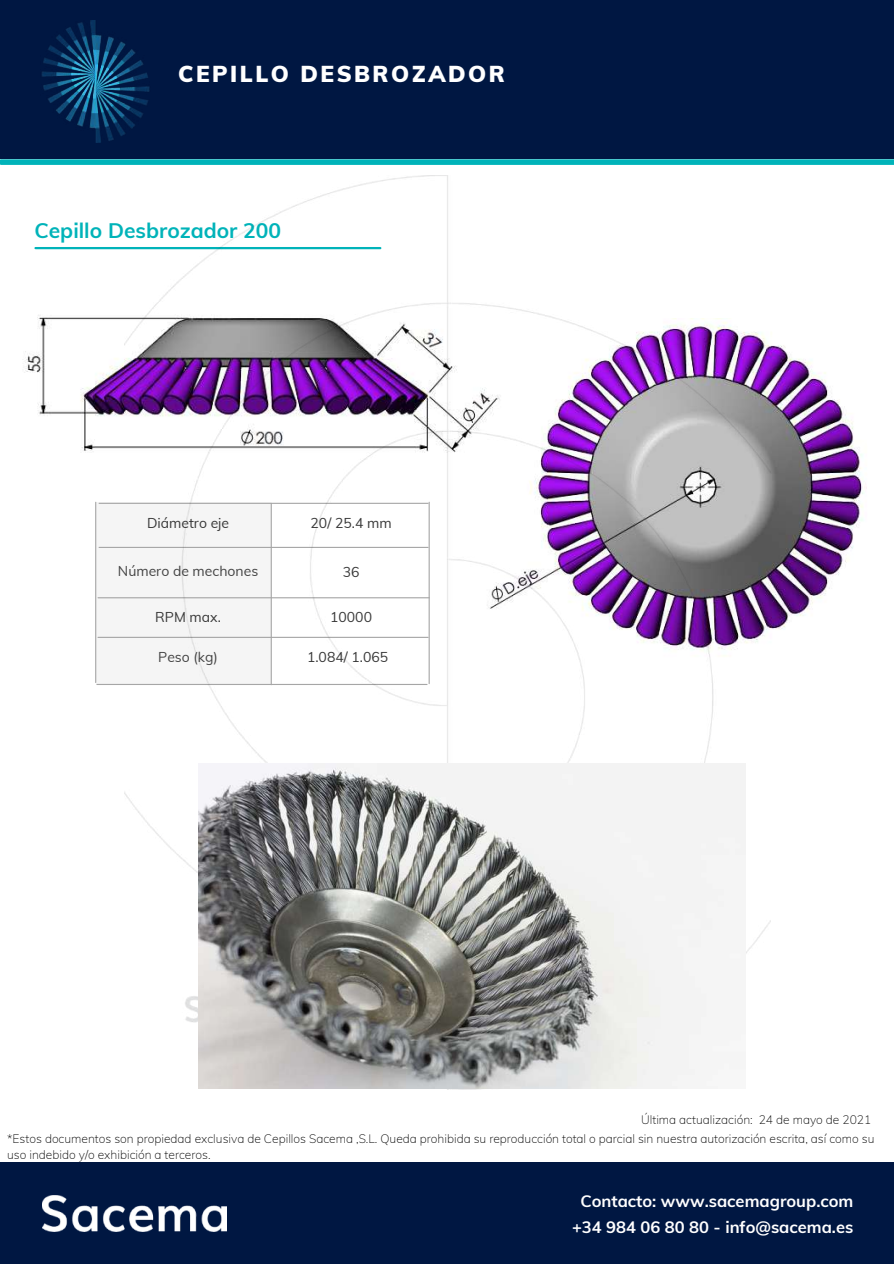
<style>
.page{position:relative;width:894px;height:1264px;background:#fff}
.page>*{position:absolute;margin:0;border:0;box-sizing:border-box;transform-origin:0 0}
.t1{font:900 22.5px "Muli";letter-spacing:.11em;color:#fff}
.t2{font:700 21px "Muli";color:#00b3b9}
.t3{font:700 16.5px/26px "Muli";color:#fff;text-align:center}
.t4{font:13.95px "Muli";color:#383838}
.t5{font:200 12px/16px "Muli";color:#000}
</style>
<div class="page">
<div style="left:0;top:0;width:893px;height:159px;background:#001742"></div>
<img style="left:42px;top:20px;width:108px;height:122px">
<div style="left:1px;top:159px;width:892px;height:6px;background:#00b3b9"></div>
<div style="left:0;top:1162px;width:893px;height:101px;background:#001742"></div>
<img style="left:42px;top:1195px;width:184px;height:36px">
<hr style="left:35px;top:247px;width:345px;height:2px;background:#00b3b9">
<hr style="left:95px;top:502px;width:1px;height:180px;background:#a6a6a6">
<hr style="left:97px;top:684px;width:330px;height:1px;background:#a6a6a6">
<div style="left:97px;top:502px;width:174px;height:182px;background:#f5f5f5"></div>
<img style="left:770px;top:345px;width:97px;height:284px">
<img style="left:24px;top:315px;width:100px;height:136px">
<img style="left:124px;top:176px;width:646px;height:913px">
<img style="left:198px;top:763px;width:546px;height:325px">
<h1 class="t1" style="left:178px;top:60px;width:328px">CEPILLO DESBROZADOR</h1>
<h2 class="t2" style="left:34px;top:216px;width:248px">Cepillo Desbrozador 200</h2>
<p class="t4" style="left:147px;top:514px;width:84px">Diámetro eje</p>
<p class="t4" style="left:310px;top:514px;width:82px">20/ 25.4 mm</p>
<p class="t4" style="left:118px;top:562px;width:142px">Número de mechones</p>
<p class="t4" style="left:342px;top:563px;width:18px">36</p>
<p class="t4" style="left:155px;top:607px;width:67px">RPM max.</p>
<p class="t4" style="left:330px;top:607px;width:43px">10000</p>
<p class="t4" style="left:158px;top:648px;width:61px">Peso (kg)</p>
<p class="t4" style="left:307px;top:648px;width:83px">1.084/ 1.065</p>
<p class="t5" style="left:641px;top:1111px;width:231px">Última actualización: 24 de mayo de 2021</p>
<p class="t5" style="left:7px;top:1130px;width:868px">*Estos documentos son propiedad exclusiva de Cepillos Sacema ,S.L. Queda prohibida su reproducción total o parcial sin nuestra autorización escrita, así como su uso indebido y/o exhibición a terceros.</p>
<h3 class="t3" style="left:572px;top:1187px;width:283px">Contacto: www.sacemagroup.com +34 984 06 80 80 - info@sacema.es</h3>
</div>
